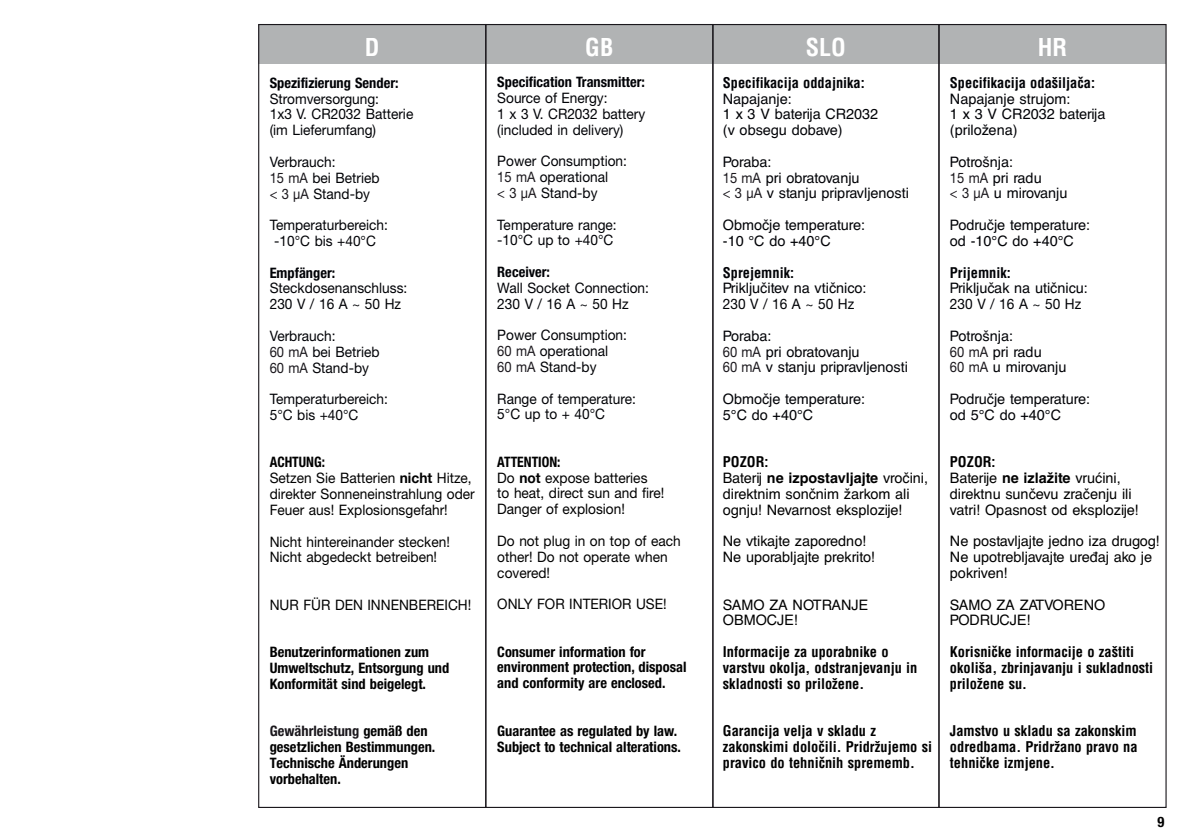
<style>
.page{position:relative;width:1191px;height:840px;background:#fff}
.page>*{position:absolute;margin:0;border:0;box-sizing:border-box;transform-origin:0 0}
.t1{font:700 condensed 24px "Helvetica";color:#fff}
.t2{font:14.4px/15.8px "Helvetica Neue";color:#000206;scale:.95 1}
.t3{font:14.4px/15.8px "Helvetica LTCE";color:#000206}
.t4{font:14.4px/15.8px "Helvetica LTCE";color:#000}
.t5{font:14.4px/15.8px "Helvetica Neue";color:#000;scale:.95 1}
.t6{font:700 condensed 14.4px/15.8px "Helvetica LTCE";color:#000}
.t7{font:700 condensed 14.4px/15.8px "Helvetica Neue";color:#000}
.t8{font:700 condensed 14.4px "Helvetica LTCE";color:#000206}
.t9{font:700 condensed 14.4px "Helvetica Neue";color:#000206}
.s1{color:#1a171c}
.s2{font-weight:700;font-stretch:condensed}
.s3{font-weight:700}
.s4{font-family:"Helvetica Neue";color:#1a171c}
</style>
<div class="page">
<div style="left:259px;top:25px;width:907px;height:39px;background:#b1b3b4"></div>
<div style="left:938px;top:24px;width:228px;height:783px;border:1px solid #1a171c"></div>
<h1 class="t1" style="left:365px;top:32px;width:16px">D</h1>
<h1 class="t1" style="left:585px;top:32px;width:30px">GB</h1>
<h1 class="t1" style="left:806px;top:32px;width:42px">SLO</h1>
<h1 class="t1" style="left:1037px;top:32px;width:31px">HR</h1>
<p class="t9" style="left:270px;top:74px;width:130px">Spezifizierung Sender:</p>
<p class="t2" style="left:270px;top:90px;width:153px">Stromversorgung:<br>1x3 V. CR2032 Batterie (im Lieferumfang)</p>
<p class="t2" style="left:270px;top:154px;width:117px">Verbrauch:<br><span class="s1">15 mA</span> bei Betrieb <span class="s1">&lt; 3 µA</span> Stand-by</p>
<p class="t2" style="left:270px;top:217px;width:126px;text-align:center">Temperaturbereich: -10°C bis +40°C</p>
<p class="t9" style="left:270px;top:264px;width:67px">Empfänger:</p>
<p class="t2" style="left:270px;top:280px;width:146px">Steckdosenanschluss:<br>230 V / 16 A ~ 50 Hz</p>
<p class="t2" style="left:270px;top:327px;width:117px">Verbrauch:<br><span class="s1">60 mA</span> bei Betrieb<br><span class="s1">60 mA</span> Stand-by</p>
<p class="t2" style="left:270px;top:391px;width:126px">Temperaturbereich:<br>5°C bis +40°C</p>
<p class="t5" style="left:270px;top:454px;width:217px"><span class="s2">ACHTUNG:<br></span>Setzen Sie Batterien <span class="s3">nicht</span> Hitze, direkter Sonneneinstrahlung oder<br>Feuer aus! Explosionsgefahr!</p>
<p class="t5" style="left:270px;top:533px;width:191px">Nicht hintereinander stecken!<br>Nicht abgedeckt betreiben!</p>
<p class="t5" style="left:270px;top:596px;width:214px">NUR FÜR DEN INNENBEREICH!</p>
<p class="t7" style="left:270px;top:643px;width:181px">Benutzerinformationen zum<br>Umweltschutz, Entsorgung und<br>Konformität sind beigelegt.</p>
<p class="t7" style="left:270px;top:722px;width:167px"><span class="s1">Gewährleistung</span> gemäß den gesetzlichen Bestimmungen.<br>Technische Änderungen vorbehalten.</p>
<p class="t8" style="left:950px;top:73px;width:147px">Specifikacija odašiljača:</p>
<p class="t3" style="left:950px;top:91px;width:157px">Napajanje strujom:<br>1 x 3 V CR2032 baterija (priložena)</p>
<p class="t3" style="left:950px;top:154px;width:119px">Potrošnja:<br><span class="s4">15 mA</span> pri radu<br><span class="s4">&lt; 3 µA</span> u mirovanju</p>
<p class="t3" style="left:950px;top:217px;width:141px">Područje temperature: od -10°C do +40°C</p>
<p class="t8" style="left:950px;top:263px;width:62px">Prijemnik:</p>
<p class="t3" style="left:950px;top:280px;width:139px">Priključak na utičnicu:</p>
<p class="t2" style="left:950px;top:296px;width:140px">230 V / 16 A ~ 50 Hz</p>
<p class="t3" style="left:950px;top:328px;width:118px">Potrošnja:<br><span class="s4">60 mA</span> pri radu<br><span class="s4">60 mA</span> u mirovanju</p>
<p class="t3" style="left:950px;top:391px;width:141px">Područje temperature: od 5°C do +40°C</p>
<p class="t4" style="left:950px;top:454px;width:190px"><span class="s2">POZOR:<br></span>Baterije <span class="s3">ne izlažite</span> vrućini, direktnu sunčevu zračenju ili vatri! Opasnost od eksplozije!</p>
<p class="t4" style="left:950px;top:533px;width:211px">Ne postavljajte jedno iza drugog!<br>Ne upotrebljavajte uređaj ako je pokriven!</p>
<p class="t4" style="left:950px;top:596px;width:157px">SAMO ZA ZATVORENO<br>PODRUCJE!</p>
<p class="t6" style="left:950px;top:643px;width:205px">Korisničke informacije o zaštiti okoliša, zbrinjavanju i sukladnosti priložene su.</p>
<p class="t6" style="left:950px;top:722px;width:189px;text-align:justify">Jamstvo u skladu sa zakonskim odredbama. Pridržano pravo na tehničke izmjene.</p>
<p class="t8" style="left:723px;top:73px;width:143px">Specifikacija oddajnika:</p>
<p class="t3" style="left:723px;top:91px;width:157px">Napajanje:<br>1 x 3 V baterija CR2032 (v obsegu dobave)</p>
<p class="t3" style="left:723px;top:154px;width:188px">Poraba:<br><span class="s4">15 mA</span> pri obratovanju<br><span class="s4">&lt; 3 µA</span> v stanju pripravljenosti</p>
<p class="t3" style="left:723px;top:217px;width:144px">Območje temperature: -10 °C do +40°C</p>
<p class="t8" style="left:723px;top:263px;width:73px">Sprejemnik:</p>
<p class="t3" style="left:723px;top:280px;width:145px">Priključitev na vtičnico:</p>
<p class="t2" style="left:723px;top:296px;width:140px">230 V / 16 A ~ 50 Hz</p>
<p class="t3" style="left:723px;top:328px;width:187px">Poraba:<br><span class="s4">60 mA</span> pri obratovanju<br><span class="s4">60 mA</span> v stanju pripravljenosti</p>
<p class="t3" style="left:723px;top:391px;width:144px">Območje temperature:<br>5°C do +40°C</p>
<p class="t4" style="left:723px;top:454px;width:207px"><span class="s2">POZOR:<br></span>Baterij <span class="s3">ne izpostavljajte</span> vročini, direktnim sončnim žarkom ali ognju! Nevarnost eksplozije!</p>
<p class="t4" style="left:723px;top:533px;width:154px">Ne vtikajte zaporedno!<br>Ne uporabljajte prekrito!</p>
<p class="t4" style="left:723px;top:596px;width:147px">SAMO ZA NOTRANJE<br>OBMOCJE!</p>
<p class="t6" style="left:723px;top:643px;width:196px">Informacije za uporabnike o varstvu okolja, odstranjevanju in skladnosti so priložene.</p>
<p class="t6" style="left:723px;top:722px;width:211px">Garancija velja v skladu z zakonskimi določili. Pridržujemo si pravico do tehničnih sprememb.</p>
<p class="t9" style="left:497px;top:73px;width:149px">Specification Transmitter:</p>
<p class="t2" style="left:497px;top:90px;width:157px">Source of Energy:<br>1 x 3 V. CR2032 battery (included in delivery)</p>
<p class="t2" style="left:497px;top:153px;width:138px">Power Consumption:<br><span class="s1">15 mA</span> operational<br><span class="s1">&lt; 3 µA</span> Stand-by</p>
<p class="t2" style="left:497px;top:216px;width:127px">Temperature range: -10°C up to +40°C</p>
<p class="t9" style="left:497px;top:263px;width:54px">Receiver:</p>
<p class="t2" style="left:497px;top:279px;width:161px">Wall Socket Connection:<br>230 V / 16 A ~ 50 Hz</p>
<p class="t2" style="left:497px;top:327px;width:138px">Power Consumption:<br><span class="s1">60 mA</span> operational<br><span class="s1">60 mA</span> Stand-by</p>
<p class="t2" style="left:497px;top:390px;width:147px">Range of temperature:<br>5°C up to + 40°C</p>
<p class="t5" style="left:497px;top:453px;width:177px"><span class="s2">ATTENTION:<br></span>Do <span class="s3">not</span> expose batteries<br>to heat, direct sun and fire!<br>Danger of explosion!</p>
<p class="t5" style="left:497px;top:532px;width:195px">Do not plug in on top of each other! Do not operate when covered!</p>
<p class="t5" style="left:497px;top:595px;width:180px">ONLY FOR INTERIOR USE!</p>
<p class="t7" style="left:497px;top:643px;width:191px">Consumer information for environment protection, disposal and conformity are enclosed.</p>
<p class="t7" style="left:497px;top:722px;width:185px">Guarantee as regulated by law.<br>Subject to technical alterations.</p>
<p class="t7" style="left:1157px;top:813px;width:8px">9</p>
</div>
